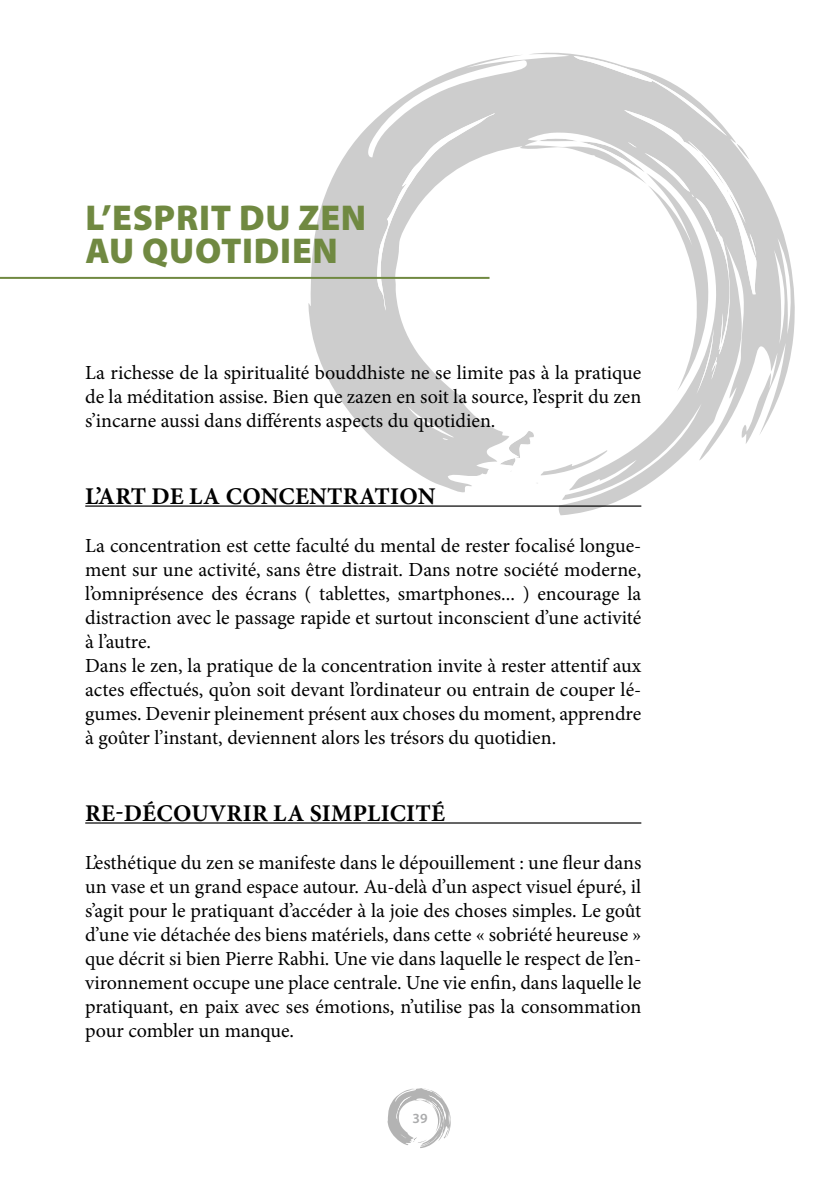
<style>
.page{position:relative;width:840px;height:1191px;background:#fff}
.page>*{position:absolute;margin:0;border:0;box-sizing:border-box;transform-origin:0 0}
.t1{font:900 36px/33.2px "Myriad Pro";letter-spacing:.02em;color:#708941}
.t2{font:700 24px "Minion Pro";letter-spacing:.01em;color:#000}
.t3{font:20px/24px "Minion Pro";color:#000;text-align:justify}
.t4{font:600 14px "Myriad Pro";color:#87888a}
</style>
<div class="page">
<svg style="left:308px;top:52px;width:487px;height:463px"></svg>
<svg style="left:368px;top:60px;width:159px;height:251px"></svg>
<svg style="left:538px;top:56px;width:218px;height:338px"></svg>
<svg style="left:499px;top:431px;width:108px;height:44px"></svg>
<svg style="left:387px;top:1088px;width:64px;height:60px"></svg>
<hr style="left:85px;top:505px;width:556px;height:1px;background:#000">
<hr style="left:85px;top:822px;width:556px;height:1px;background:#000">
<hr style="left:0;top:277px;width:489px;height:2px;background:#708941">
<h1 class="t1" style="left:85px;top:200px;width:278px">L’ESPRIT DU ZEN<br>AU QUOTIDIEN</h1>
<p class="t3" style="left:85px;top:360px;width:557px">La richesse de la spiritualité bouddhiste ne se limite pas à la pratique de la méditation assise. Bien que zazen en soit la source, l’esprit du zen s’incarne aussi dans différents aspects du quotidien.</p>
<p class="t2" style="left:85px;top:479px;width:30px">L’ART</p>
<p class="t2" style="left:151px;top:479px;width:126px">DELA CONCENTRATI</p>
<p class="t2" style="left:399px;top:479px;width:33px">ON</p>
<p class="t3" style="left:85px;top:533px;width:557px;text-align:left">La concentration est cette faculté du mental de rester focalisé longue&shy;ment sur une activité, sans être distrait. Dans notre société moderne, l’omniprésence des écrans ( tablettes, smartphones... ) encourage la distraction avec le passage rapide et surtout inconscient d’une activité à l’autre.<br>Dans le zen, la pratique de la concentration invite à rester attentif aux actes effectués, qu’on soit devant l’ordinateur ou entrain de couper lé&shy;gumes. Devenir pleinement présent aux choses du moment, apprendre à goûter l’instant, deviennent alors les trésors du quotidien.</p>
<p class="t2" style="left:85px;top:796px;width:156px">RE-DÉCOUVRIR</p>
<p class="t2" style="left:273px;top:796px;width:63px">LA SIMPLICIT</p>
<p class="t2" style="left:431px;top:796px;width:15px">É</p>
<p class="t3" style="left:85px;top:850px;width:557px">L’esthétique du zen se manifeste dans le dépouillement : une fleur dans un vase et un grand espace autour. Au-delà d’un aspect visuel épuré, il s’agit pour le pratiquant d’accéder à la joie des choses simples. Le goût d’une vie détachée des biens matériels, dans cette « sobriété heureuse » que décrit si bien Pierre Rabhi. Une vie dans laquelle le respect de l’en&shy;vironnement occupe une place centrale. Une vie enfin, dans laquelle le pratiquant, en paix avec ses émotions, n’utilise pas la consommation pour combler un manque.</p>
<p class="t4" style="left:412px;top:1109px;width:17px">39</p>
</div>
